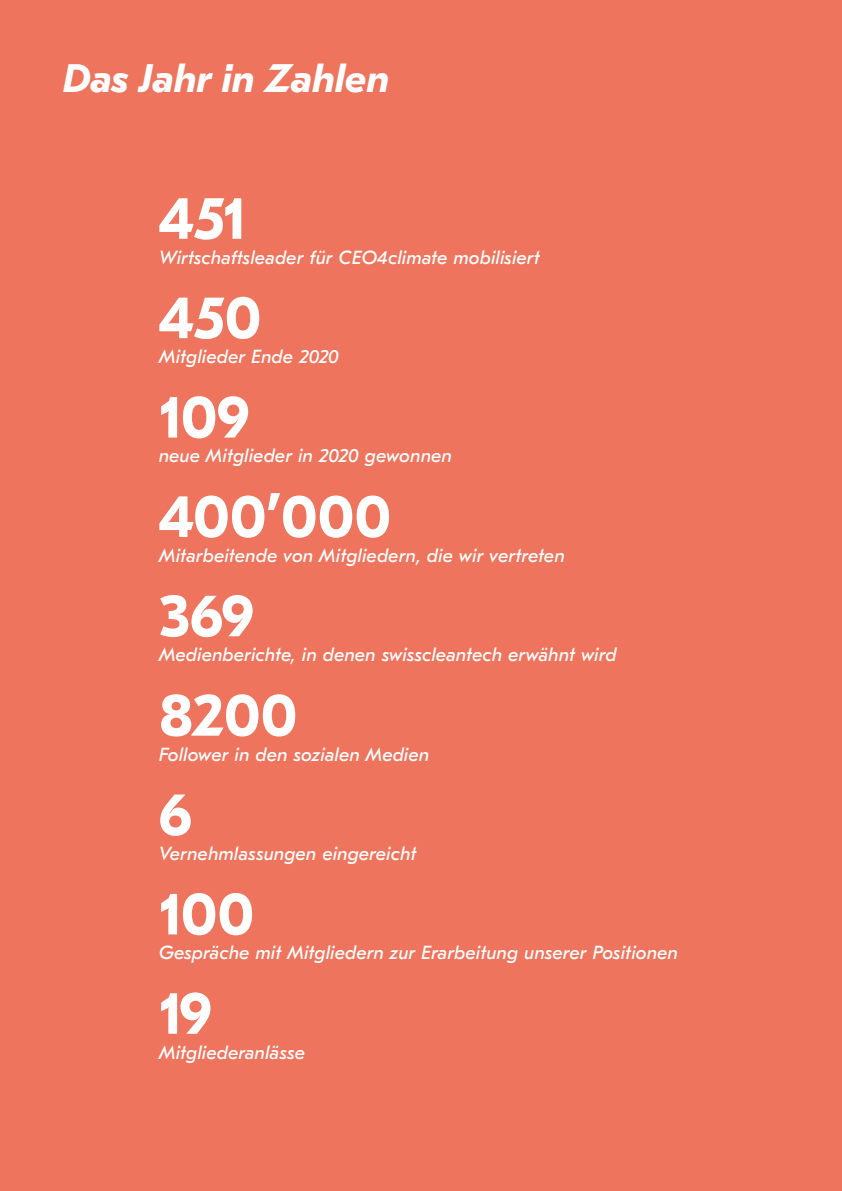
<style>
.page{position:relative;width:842px;height:1191px;background:#ee745d}
.page>*{position:absolute;margin:0;border:0;box-sizing:border-box;transform-origin:0 0}
.t1{font:700 60px "GT Eesti Text";letter-spacing:-.005em;color:#fff}
.t2{font:italic 700 39.8px "GT Eesti Text";color:#fff}
.t3{font:italic 19px "GT Eesti Text";letter-spacing:.01em;color:#fff}
</style>
<div class="page">
<h2 class="t2" style="left:62px;top:57px;width:328px">Das Jahr in Zahlen</h2>
<h1 class="t1" style="left:159px;top:185px;width:89px">451</h1>
<p class="t3" style="left:159px;top:246px;width:382px">Wirtschaftsleader für CEO4climate mobilisiert</p>
<h1 class="t1" style="left:159px;top:285px;width:104px">450</h1>
<p class="t3" style="left:159px;top:346px;width:182px">Mitglieder Ende 2020</p>
<h1 class="t1" style="left:159px;top:384px;width:92px">109</h1>
<p class="t3" style="left:159px;top:445px;width:295px">neue Mitglieder in 2020 gewonnen</p>
<h1 class="t1" style="left:159px;top:483px;width:234px">400’000</h1>
<p class="t3" style="left:159px;top:544px;width:407px">Mitarbeitende von Mitgliedern, die wir vertreten</p>
<h1 class="t1" style="left:159px;top:583px;width:97px">369</h1>
<p class="t3" style="left:159px;top:644px;width:459px">Medienberichte, in denen swisscleantech erwähnt wird</p>
<h1 class="t1" style="left:159px;top:682px;width:140px">8200</h1>
<p class="t3" style="left:159px;top:743px;width:272px">Follower in den sozialen Medien</p>
<h1 class="t1" style="left:159px;top:781px;width:35px">6</h1>
<p class="t3" style="left:159px;top:842px;width:259px">Vernehmlassungen eingereicht</p>
<h1 class="t1" style="left:159px;top:881px;width:97px">100</h1>
<p class="t3" style="left:159px;top:942px;width:521px">Gespräche mit Mitgliedern zur Erarbeitung unserer Positionen</p>
<h1 class="t1" style="left:159px;top:980px;width:54px">19</h1>
<p class="t3" style="left:159px;top:1041px;width:148px">Mitgliederanlässe</p>
</div>
